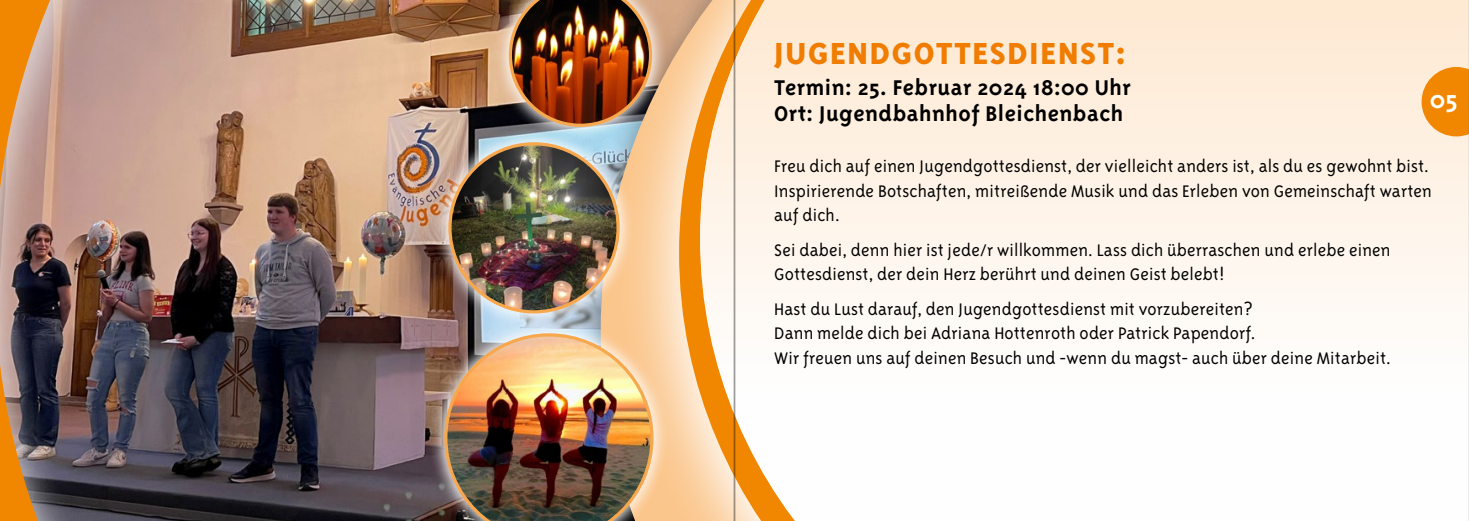
<style>
.page{position:relative;width:1469px;height:521px;background:#fff}
.page>*{position:absolute;margin:0;border:0;box-sizing:border-box;transform-origin:0 0}
.t1{font:800 35px "Triplex Sans";letter-spacing:.05em;color:#f18700}
.t2{font:700 28px "Triplex Sans";color:#fff}
.t3{font:700 24.5px/26.2px "Triplex Sans";letter-spacing:.02em;color:#000}
.t4{font:300 19.25px/24.5px "Triplex Sans";letter-spacing:.01em;color:#000}
</style>
<div class="page">
<img style="left:0;top:0;width:733px;height:521px">
<svg style="left:733px;top:0;width:735px;height:521px"></svg>
<h1 class="t1" style="left:774px;top:34px;width:353px">JUGENDGOTTESDIENST:</h1>
<p class="t3" style="left:774px;top:74px;width:358px">Termin: 25. Februar 2024 18:00 Uhr<br>Ort: Jugendbahnhof Bleichenbach</p>
<h2 class="t2" style="left:1429px;top:84px;width:29px">05</h2>
<p class="t4" style="left:774px;top:154px;width:659px">Freu dich auf einen Jugendgottesdienst, der vielleicht anders ist, als du es gewohnt bist.<br>Inspirierende Botschaften, mitreißende Musik und das Erleben von Gemeinschaft warten auf dich.</p>
<p class="t4" style="left:774px;top:238px;width:618px">Sei dabei, denn hier ist jede/r willkommen. Lass dich überraschen und erlebe einen<br>Gottesdienst, der dein Herz berührt und deinen Geist belebt!</p>
<p class="t4" style="left:774px;top:297px;width:618px">Hast du Lust darauf, den Jugendgottesdienst mit vorzubereiten?<br>Dann melde dich bei Adriana Hottenroth oder Patrick Papendorf.<br>Wir freuen uns auf deinen Besuch und -wenn du magst- auch über deine Mitarbeit.</p>
</div>
